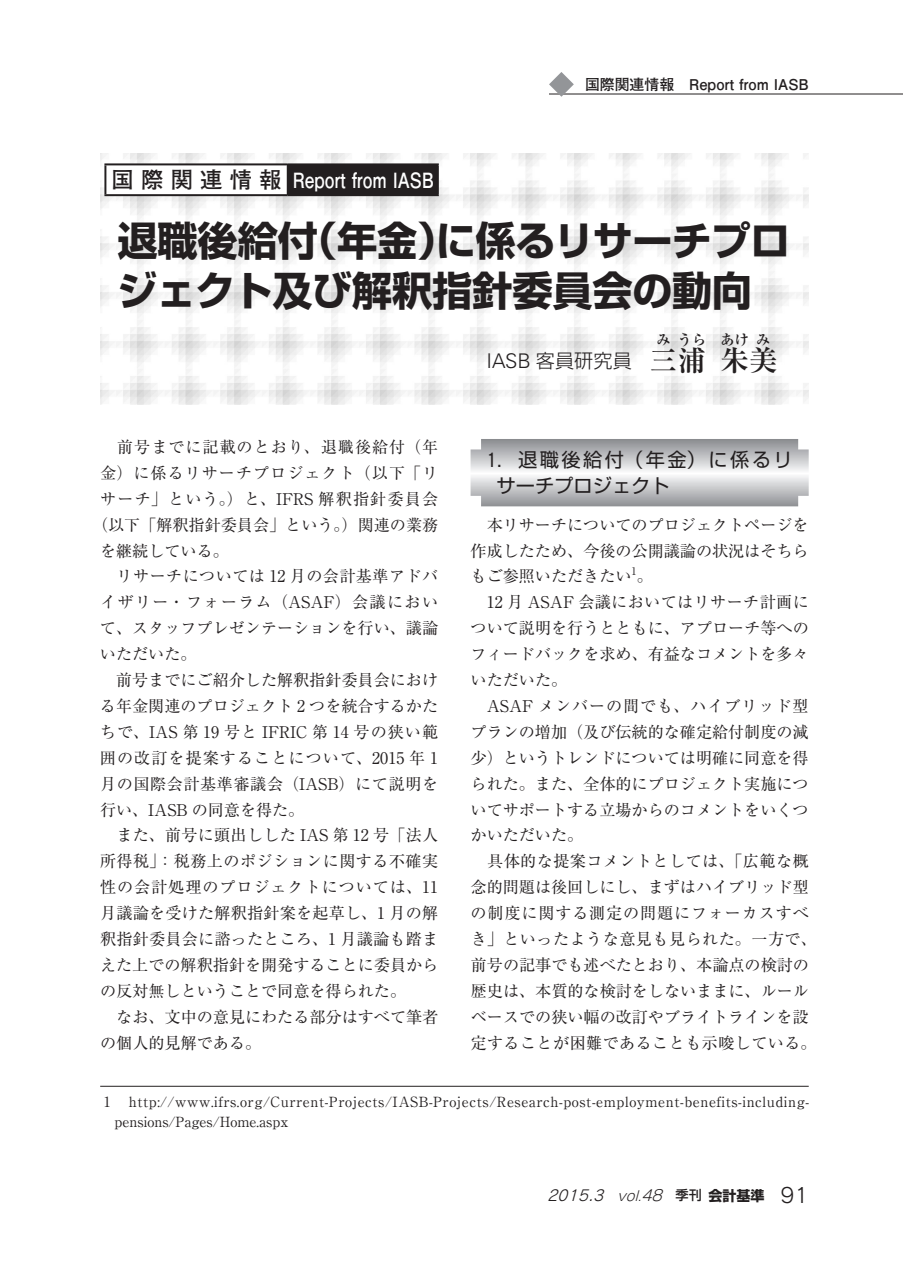
<style>
.page{position:relative;width:903px;height:1275px;background:#fff}
.page>*{position:absolute;margin:0;border:0;box-sizing:border-box;transform-origin:0 0}
.t1{font:700 40.25px/49.9px "Shin Go Pr 5";letter-spacing:-.01em;color:#231f20}
.t2{font:700 28.35px "Ryumin Pr 5";color:#231f20}
.t3{font:700 21px "Futo Go B101 Pr 5";color:#fff;scale:.84 1}
.t4{font:19.25px/26.2px "Shin Go Pr 5";letter-spacing:.065em;color:#231f20}
.t5{font:300 19.25px "Shin Go Pr 5";color:#231f20}
.t6{font:16.1px/25.9px "Ryumin Pr 5";color:#231f20;text-align:justify}
.t7{font:16.1px "Ryumin Pr 5";letter-spacing:.06em;color:#231f20}
.t8{font:16.1px "Ryumin Pr 5";letter-spacing:.075em;color:#231f20}
.t9{font:16.1px "Ryumin Pr 5";letter-spacing:.065em;color:#231f20}
.t10{font:16.1px "Ryumin Pr 5";letter-spacing:.035em;color:#231f20}
.t11{font:16.1px "Ryumin Pr 5";letter-spacing:.085em;color:#231f20}
.t12{font:16.1px "Ryumin Pr 5";letter-spacing:.03em;color:#231f20}
.t13{font:16.1px "Ryumin Pr 5";letter-spacing:.025em;color:#231f20}
.t14{font:700 14.88px "Futo Go B101 Pr 5";color:#231f20}
.t15{font:italic 14.88px "Rodin Pro M";color:#231f20}
.t16{font:700 14.17px "Ryumin Pr 5";color:#231f20}
.t17{font:14px/19.2px "Ryumin Pr 5";letter-spacing:.04em;color:#231f20}
.t18{font:10.5px "Ryumin Pr 5";color:#231f20}
.s1{font-size:22.4px;color:#231f20}
.s2{font-family:"Univers LT Std";font-size:20.3px}
.s3{font-family:"Ryumin Pr 5";font-weight:700;font-size:28.35px}
.s4{font-family:"Cezanne Pro M";font-size:20.3px}
.s5{font-family:"Gothic MB101 Pr 5";font-weight:300;font-size:13.65px}
.s6{font-family:"Gothic MB101 Pr 5";font-weight:300}
.s7{font-family:"Shin Go Pr 5";font-weight:500;font-style:normal;font-size:13.12px}
.s8{font-family:"Shin Go Pr 5";font-weight:700;font-style:normal;font-size:14px}
.s9{font-style:normal;font-size:20.47px}
</style>
<div class="page">
<hr style="left:549px;top:94px;width:354px;height:1px;background:#231f20">
<svg style="left:549px;top:72px;width:25px;height:25px"></svg>
<img style="left:100px;top:154px;width:709px;height:250px">
<div style="left:105px;top:164px;width:183px;height:31px;background:#fff"></div>
<div style="left:288px;top:164px;width:150px;height:31px;background:#231f20"></div>
<hr style="left:104px;top:163px;width:184px;height:2px;background:#231f20">
<hr style="left:104px;top:165px;width:2px;height:29px;background:#231f20">
<hr style="left:288px;top:163px;width:151px;height:2px;background:#231f20">
<hr style="left:287px;top:165px;width:2px;height:29px;background:#231f20">
<hr style="left:437px;top:165px;width:2px;height:29px;background:#231f20">
<hr style="left:104px;top:194px;width:184px;height:2px;background:#231f20">
<hr style="left:288px;top:194px;width:151px;height:2px;background:#231f20">
<svg style="left:470px;top:439px;width:339px;height:67px"></svg>
<hr style="left:100px;top:1086px;width:709px;height:1px;background:#231f20">
<h3 class="t3" style="left:112px;top:163px;width:385px"><span class="s1">国際関連情報</span> Report from IASB</h3>
<p class="t14" style="left:585px;top:72px;width:225px">国際関連情報　Report from IASB</p>
<h1 class="t1" style="left:117px;top:213px;width:675px">退職後給付（年金）に係るリサーチプロジェクト及び解釈指針委員会の動向</h1>
<p class="t5" style="left:486px;top:345px;width:193px"><span class="s2">IASB</span> 客員研究員 <span class="s3">三</span></p>
<p class="t16" style="left:678px;top:328px;width:30px">うら</p>
<p class="t16" style="left:720px;top:328px;width:30px">あけ</p>
<p class="t16" style="left:756px;top:328px;width:16px">み</p>
<p class="t16" style="left:656px;top:328px;width:16px">み</p>
<h2 class="t2" style="left:720px;top:338px;width:58px">朱美</h2>
<h2 class="t2" style="left:678px;top:338px;width:30px">浦</h2>
<p class="t7" style="left:117px;top:434px;width:323px">前号までに記載のとおり、退職後給付（年</p>
<p class="t7" style="left:100px;top:460px;width:340px">金）に係るリサーチプロジェクト（以下「リ</p>
<p class="t8" style="left:100px;top:486px;width:340px">サーチ」という。）と、IFRS 解釈指針委員会</p>
<p class="t6" style="left:92px;top:511px;width:348px">（以下「解釈指針委員会」という。）関連の業務</p>
<p class="t6" style="left:100px;top:536px;width:130px">を継続している。</p>
<p class="t13" style="left:117px;top:564px;width:323px">リサーチについては 12 月の会計基準アドバ</p>
<p class="t11" style="left:100px;top:590px;width:340px">イザリー・フォーラム（ASAF）会議におい</p>
<p class="t6" style="left:100px;top:614px;width:340px">て、スタッフプレゼンテーションを行い、議論</p>
<p class="t6" style="left:100px;top:640px;width:98px">いただいた。</p>
<p class="t6" style="left:116px;top:666px;width:324px">前号までにご紹介した解釈指針委員会におけ</p>
<p class="t6" style="left:100px;top:692px;width:340px">る年金関連のプロジェクト 2 つを統合するかた</p>
<p class="t6" style="left:100px;top:718px;width:340px">ちで、IAS 第 19 号と IFRIC 第 14 号の狭い範</p>
<p class="t9" style="left:100px;top:745px;width:340px">囲の改訂を提案することについて、2015 年 1</p>
<p class="t10" style="left:100px;top:771px;width:340px">月の国際会計基準審議会（IASB）にて説明を</p>
<p class="t6" style="left:100px;top:795px;width:206px">行い、IASB の同意を得た。</p>
<p class="t6" style="left:116px;top:821px;width:323px">また、前号に頭出しした IAS 第 12 号「法人</p>
<p class="t12" style="left:100px;top:849px;width:340px">所得税」：税務上のポジションに関する不確実</p>
<p class="t7" style="left:100px;top:875px;width:340px">性の会計処理のプロジェクトについては、11</p>
<p class="t6" style="left:100px;top:899px;width:340px">月議論を受けた解釈指針案を起草し、1 月の解</p>
<p class="t6" style="left:100px;top:925px;width:340px">釈指針委員会に諮ったところ、1 月議論も踏ま</p>
<p class="t6" style="left:100px;top:951px;width:340px">えた上での解釈指針を開発することに委員から</p>
<p class="t6" style="left:100px;top:977px;width:307px">の反対無しということで同意を得られた。</p>
<p class="t6" style="left:116px;top:1003px;width:324px">なお、文中の意見にわたる部分はすべて筆者</p>
<p class="t6" style="left:100px;top:1029px;width:162px">の個人的見解である。</p>
<p class="t4" style="left:496px;top:445px;width:298px;text-indent:-10px"><span class="s4">1</span>．退職後給付（年金）に係るリサーチプロジェクト</p>
<p class="t6" style="left:470px;top:510px;width:340px;text-indent:16px">本リサーチについてのプロジェクトページを作成したため、今後の公開議論の状況はそちらもご参照いただきたい。</p>
<p class="t18" style="left:631px;top:563px;width:7px">1</p>
<p class="t6" style="left:471px;top:588px;width:340px;text-indent:16px">12 月 ASAF 会議においてはリサーチ計画について説明を行うとともに、アプローチ等へのフィードバックを求め、有益なコメントを多々いただいた。</p>
<p class="t6" style="left:470px;top:692px;width:340px;text-indent:16px">ASAF メンバーの間でも、ハイブリッド型プランの増加（及び伝統的な確定給付制度の減少）というトレンドについては明確に同意を得られた。また、全体的にプロジェクト実施についてサポートする立場からのコメントをいくつかいただいた。</p>
<p class="t6" style="left:470px;top:847px;width:348px;text-align:center">具体的な提案コメントとしては、「広範な概<br>念的問題は後回しにし、まずはハイブリッド型の制度に関する測定の問題にフォーカスすべき」といったような意見も見られた。一方で、前号の記事でも述べたとおり、本論点の検討の歴史は、本質的な検討をしないままに、ルールベースでの狭い幅の改訂やブライトラインを設定することが困難であることも示唆している。</p>
<p class="t17" style="left:104px;top:1091px;width:8px">1</p>
<p class="t17" style="left:114px;top:1091px;width:696px;text-indent:14px">http://www.ifrs.org/Current-Projects/IASB-Projects/Research-post-employment-benefits-including&shy;pensions/Pages/Home.aspx</p>
<p class="t15" style="left:547px;top:1186px;width:263px">2015.3 <span class="s5">vol.</span><span class="s6">48</span> <span class="s7">季刊</span><span class="s8">会計基準</span> <span class="s9">9 1</span></p>
</div>
